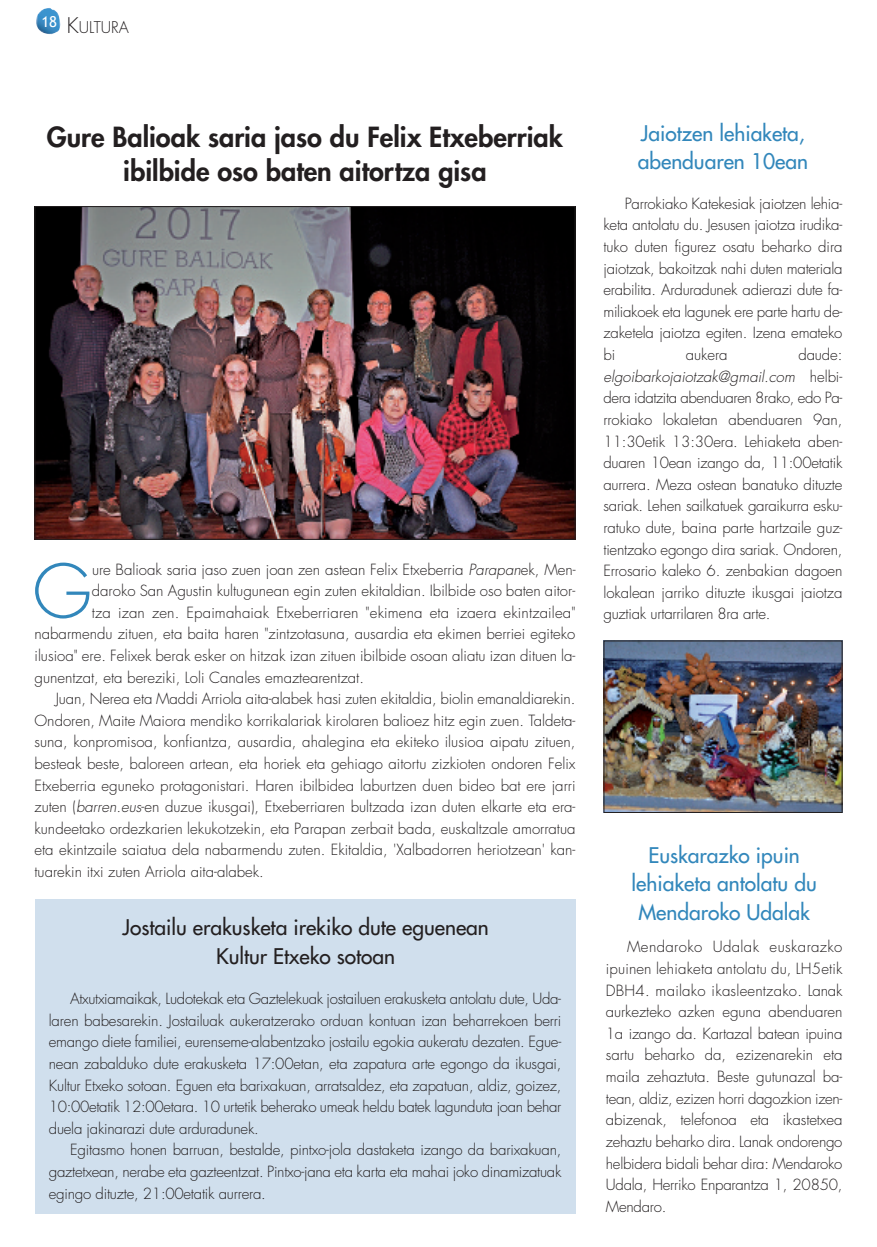
<style>
.page{position:relative;width:877px;height:1247px;background:#fff}
.page>*{position:absolute;margin:0;border:0;box-sizing:border-box;transform-origin:0 0}
.t1{font:300 72.3px "Futura";color:#3287bb}
.t2{font:800 27px/34.5px "Futura";color:#231f20;text-align:center}
.t3{font:21px/28.5px "Futura";color:#3287bb}
.t4{font:21px/28.5px "Futura";color:#231f20;text-align:center}
.t5{font:300 15.75px "Futura";color:#231f20}
.t6{font:300 15px/21.6px "Futura";color:#231f20;text-align:justify}
.t7{font:15px "Trebuchet MS";color:#fff}
.s1{font-size:21px}
.s2{font-style:italic}
</style>
<div class="page">
<img style="left:36px;top:8px;width:24px;height:26px">
<div style="left:35px;top:899px;width:540px;height:315px;background:#d0dfed"></div>
<img style="left:36px;top:208px;width:537px;height:330px">
<img style="left:606px;top:642px;width:234px;height:169px">
<div style="left:604px;top:640px;width:238px;height:173px;border:1px solid #231f20"></div>
<p class="t7" style="left:41px;top:13px;width:17px">18</p>
<p class="t5" style="left:67px;top:20px;width:64px"><span class="s1">K</span>ULTURA</p>
<h2 class="t2" style="left:47px;top:122px;width:518px">Gure Balioak saria jaso du Felix Etxeberriak ibilbide oso baten aitortza gisa</h2>
<h3 class="t3" style="left:638px;top:120px;width:172px">Jaiotzen lehiaketa, abenduaren 10ean</h3>
<p class="t6" style="left:603px;top:194px;width:241px;text-indent:21px">Parrokiako Katekesiak jaiotzen lehia&shy;keta antolatu du. Jesusen jaiotza irudika&shy;tuko duten figurez osatu beharko dira jaiotzak, bakoitzak nahi duten materiala erabilita. Arduradunek adierazi dute fa&shy;miliakoek eta lagunek ere parte hartu de&shy;zaketela jaiotza egiten. Izena emateko bi</p>
<p class="t6" style="left:603px;top:345px;width:241px;text-indent:195px">daude: <span class="s2">elgoibarkojaiotzak@gmail.com</span> helbi&shy;dera idatzita abenduaren 8rako, edo Pa&shy;rrokiako lokaletan abenduaren 9an, 11:30etik 13:30era. Lehiaketa aben&shy;duaren 10ean izango da, 11:00etatik aurrera. Meza ostean banatuko dituzte sariak. Lehen sailkatuek garaikurra esku&shy;ratuko dute, baina parte hartzaile guz&shy;tientzako egongo dira sariak. Ondoren, Errosario kaleko 6. zenbakian dagoen lokalean jarriko dituzte ikusgai jaiotza guztiak urtarrilaren 8ra arte.</p>
<p class="t6" style="left:686px;top:345px;width:43px">aukera</p>
<h1 class="t1" style="left:32px;top:558px;width:61px">G</h1>
<p class="t6" style="left:92px;top:559px;width:485px">ure Balioak saria jaso zuen joan zen astean Felix Etxeberria <span class="s2">Parapan</span>ek, Men-</p>
<p class="t6" style="left:92px;top:581px;width:485px">daroko San Agustin kultugunean egin zuten ekitaldian. Ibilbide oso baten aitor-</p>
<p class="t6" style="left:92px;top:603px;width:485px">tza izan zen. Epaimahaiak Etxeberriaren "ekimena eta izaera ekintzailea"</p>
<p class="t6" style="left:35px;top:624px;width:542px">nabarmendu zituen, eta baita haren "zintzotasuna, ausardia eta ekimen berriei egiteko</p>
<p class="t6" style="left:35px;top:646px;width:542px">ilusioa" ere. Felixek berak esker on hitzak izan zituen ibilbide osoan aliatu izan dituen la-</p>
<p class="t6" style="left:35px;top:667px;width:331px">gunentzat, eta bereziki, Loli Canales emaztearentzat.</p>
<p class="t6" style="left:56px;top:689px;width:521px">Juan, Nerea eta Maddi Arriola aita-alabek hasi zuten ekitaldia, biolin emanaldiarekin.</p>
<p class="t6" style="left:35px;top:711px;width:542px">Ondoren, Maite Maiora mendiko korrikalariak kirolaren balioez hitz egin zuen. Taldeta-</p>
<p class="t6" style="left:35px;top:732px;width:542px">suna, konpromisoa, konfiantza, ausardia, ahalegina eta ekiteko ilusioa aipatu zituen,</p>
<p class="t6" style="left:35px;top:754px;width:542px">besteak beste, baloreen artean, eta horiek eta gehiago aitortu zizkioten ondoren Felix</p>
<p class="t6" style="left:35px;top:775px;width:542px">Etxeberria eguneko protagonistari. Haren ibilbidea laburtzen duen bideo bat ere jarri</p>
<p class="t6" style="left:35px;top:797px;width:542px">zuten (<span class="s2">barren.eus</span>-en duzue ikusgai), Etxeberriaren bultzada izan duten elkarte eta era-</p>
<p class="t6" style="left:35px;top:819px;width:542px">kundeetako ordezkarien lekukotzekin, eta Parapan zerbait bada, euskaltzale amorratua</p>
<p class="t6" style="left:35px;top:840px;width:542px">eta ekintzaile saiatua dela nabarmendu zuten. Ekitaldia, 'Xalbadorren heriotzean' kan-</p>
<p class="t6" style="left:35px;top:862px;width:231px">tuarekin itxi zuten Arriola aita-alabek.</p>
<h3 class="t4" style="left:122px;top:915px;width:368px">Jostailu erakusketa irekiko dute eguenean<br>Kultur Etxeko sotoan</h3>
<h3 class="t3" style="left:632px;top:842px;width:187px;text-align:center">Euskarazko ipuin lehiaketa antolatu du<br>Mendaroko Udalak</h3>
<p class="t6" style="left:606px;top:937px;width:238px;text-indent:21px">Mendaroko Udalak euskarazko ipuinen lehiaketa antolatu du, LH5etik DBH4. mailako ikasleentzako. Lanak aurkezteko azken eguna abenduaren 1a izango da. Kartazal batean ipuina sartu beharko da, ezizenarekin eta maila zehaztuta. Beste gutunazal ba&shy;tean, aldiz, ezizen horri dagozkion izen&shy;abizenak, telefonoa eta ikastetxea zehaztu beharko dira. Lanak ondorengo helbidera bidali behar dira: Mendaroko Udala, Herriko Enparantza 1, 20850, Mendaro.</p>
<p class="t6" style="left:49px;top:989px;width:514px;text-indent:21px">Atxutxiamaikak, Ludotekak eta Gaztelekuak jostailuen erakusketa antolatu dute, Uda&shy;laren babesarekin. Jostailuak aukeratzerako orduan kontuan izan beharrekoen berri emango diete familiei, eurenseme-alabentzako jostailu egokia aukeratu dezaten. Egue&shy;nean zabalduko dute erakusketa 17:00etan, eta zapatura arte egongo da ikusgai, Kultur Etxeko sotoan. Eguen eta barixakuan, arratsaldez, eta zapatuan, aldiz, goizez, 10:00etatik 12:00etara. 10 urtetik beherako umeak heldu batek lagunduta joan behar duela jakinarazi dute arduradunek.</p>
<p class="t6" style="left:49px;top:1140px;width:514px;text-indent:21px">Egitasmo honen barruan, bestalde, pintxo-jola dastaketa izango da barixakuan, gaztetxean, nerabe eta gazteentzat. Pintxo-jana eta karta eta mahai joko dinamizatuak egingo dituzte, 21:00etatik aurrera.</p>
</div>
